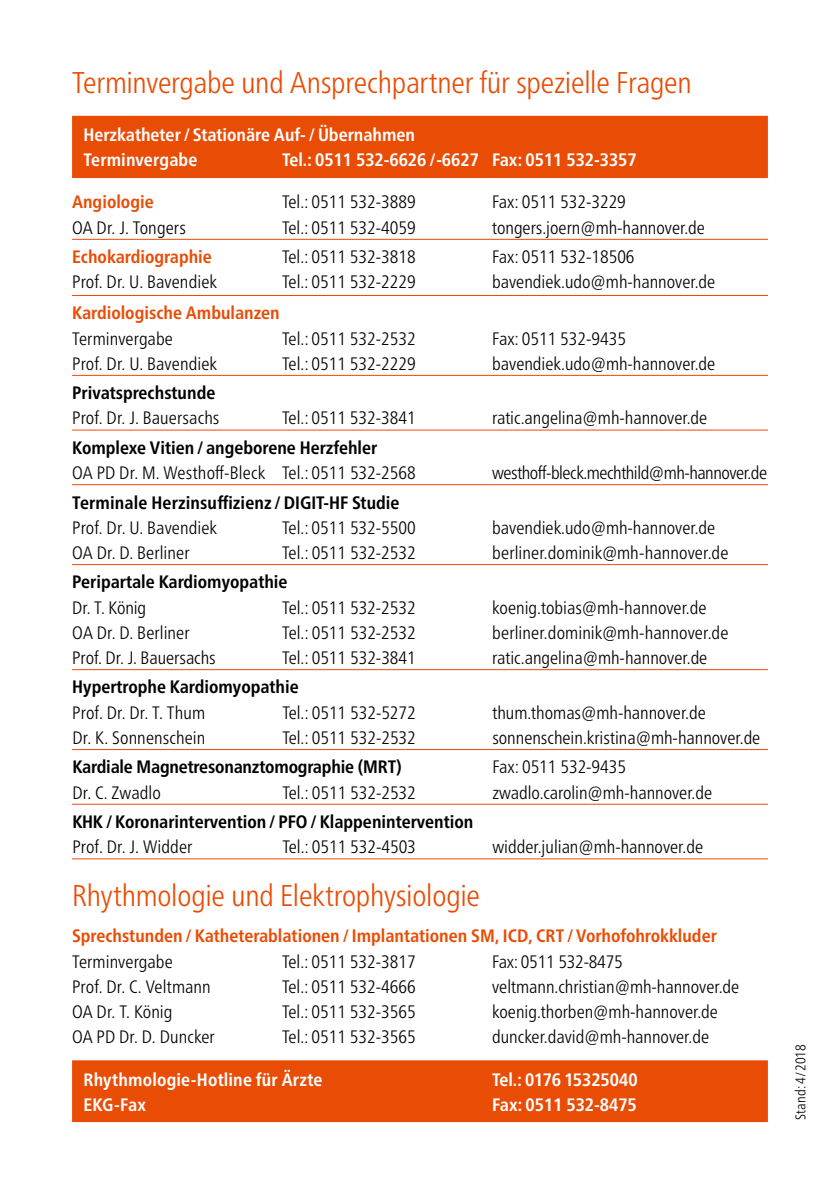
<style>
.page{position:relative;width:840px;height:1191px;background:#fff}
.page>*{position:absolute;margin:0;border:0;box-sizing:border-box;transform-origin:0 0}
.t1{font:300 condensed 30px "Frutiger Neue LT Pro";letter-spacing:-.01em;color:#e94c05}
.t2{font:300 condensed 18px "Frutiger Neue LT Pro";color:#000}
.t3{font:700 condensed 18px "Frutiger Neue LT Pro";color:#000}
.t4{font:700 condensed 18px/25.2px "Frutiger Neue LT Pro";color:#fff}
.t5{font:700 condensed 18px "Frutiger Neue LT Pro";color:#e94c05}
.t6{font:300 condensed 18px "Frutiger Neue LT Pro";letter-spacing:-.025em;color:#000}
.t7{font:300 condensed 14px "Frutiger Neue LT Pro";letter-spacing:.01em;color:#000}
</style>
<div class="page">
<div style="left:72px;top:1060px;width:695px;height:62px;background:#e94c05"></div>
<div style="left:72px;top:116px;width:695px;height:61px;background:#e94c05"></div>
<hr style="left:72px;top:239px;width:210px;height:1px;background:#e94c05">
<hr style="left:282px;top:239px;width:210px;height:1px;background:#e94c05">
<hr style="left:492px;top:239px;width:275px;height:1px;background:#e94c05">
<hr style="left:72px;top:295px;width:210px;height:1px;background:#e94c05">
<hr style="left:282px;top:295px;width:210px;height:1px;background:#e94c05">
<hr style="left:492px;top:295px;width:275px;height:1px;background:#e94c05">
<hr style="left:72px;top:484px;width:210px;height:1px;background:#e94c05">
<hr style="left:282px;top:484px;width:210px;height:1px;background:#e94c05">
<hr style="left:492px;top:484px;width:275px;height:1px;background:#e94c05">
<hr style="left:72px;top:564px;width:210px;height:1px;background:#e94c05">
<hr style="left:282px;top:564px;width:210px;height:1px;background:#e94c05">
<hr style="left:492px;top:564px;width:275px;height:1px;background:#e94c05">
<hr style="left:72px;top:669px;width:210px;height:1px;background:#e94c05">
<hr style="left:282px;top:669px;width:210px;height:1px;background:#e94c05">
<hr style="left:492px;top:669px;width:275px;height:1px;background:#e94c05">
<hr style="left:72px;top:749px;width:210px;height:1px;background:#e94c05">
<hr style="left:282px;top:749px;width:210px;height:1px;background:#e94c05">
<hr style="left:492px;top:749px;width:275px;height:1px;background:#e94c05">
<hr style="left:72px;top:804px;width:210px;height:1px;background:#e94c05">
<hr style="left:282px;top:804px;width:210px;height:1px;background:#e94c05">
<hr style="left:492px;top:804px;width:275px;height:1px;background:#e94c05">
<hr style="left:72px;top:375px;width:210px;height:1px;background:#e94c05">
<hr style="left:282px;top:375px;width:210px;height:1px;background:#e94c05">
<hr style="left:492px;top:375px;width:275px;height:1px;background:#e94c05">
<hr style="left:72px;top:430px;width:210px;height:1px;background:#e94c05">
<hr style="left:282px;top:430px;width:210px;height:1px;background:#e94c05">
<hr style="left:492px;top:430px;width:275px;height:1px;background:#e94c05">
<hr style="left:72px;top:858px;width:210px;height:1px;background:#e94c05">
<hr style="left:282px;top:858px;width:210px;height:1px;background:#e94c05">
<hr style="left:492px;top:858px;width:275px;height:1px;background:#e94c05">
<hr style="left:72px;top:177px;width:210px;height:1px;background:#e94c05">
<hr style="left:282px;top:177px;width:210px;height:1px;background:#e94c05">
<hr style="left:492px;top:177px;width:275px;height:1px;background:#e94c05">
<h1 class="t1" style="left:72px;top:65px;width:620px">Terminvergabe und Ansprechpartner für spezielle Fragen</h1>
<p class="t4" style="left:83px;top:122px;width:333px">Herzkatheter / Stationäre Auf- /Übernahmen<br>Terminvergabe</p>
<p class="t4" style="left:282px;top:147px;width:356px">Tel.: 0511 532-6626/-6627 Fax: 0511 532-3357</p>
<p class="t5" style="left:72px;top:192px;width:83px">Angiologie</p>
<p class="t2" style="left:282px;top:192px;width:135px">Tel.: 0511 532-3889</p>
<p class="t2" style="left:492px;top:192px;width:135px">Fax: 0511 532-3229</p>
<p class="t2" style="left:72px;top:217px;width:115px">OA Dr. J. Tongers</p>
<p class="t2" style="left:282px;top:217px;width:135px">Tel.: 0511 532-4059</p>
<p class="t2" style="left:492px;top:217px;width:214px">tongers.joern@mh-hannover.de</p>
<p class="t5" style="left:72px;top:246px;width:141px">Echokardiographie</p>
<p class="t2" style="left:282px;top:246px;width:135px">Tel.: 0511 532-3818</p>
<p class="t2" style="left:492px;top:246px;width:144px">Fax: 0511 532-18506</p>
<p class="t2" style="left:72px;top:271px;width:146px">Prof. Dr. U. Bavendiek</p>
<p class="t2" style="left:282px;top:271px;width:135px">Tel.: 0511 532-2229</p>
<p class="t2" style="left:492px;top:271px;width:224px">bavendiek.udo@mh-hannover.de</p>
<p class="t5" style="left:72px;top:302px;width:209px">Kardiologische Ambulanzen</p>
<p class="t2" style="left:72px;top:328px;width:102px">Terminvergabe</p>
<p class="t2" style="left:282px;top:328px;width:135px">Tel.: 0511 532-2532</p>
<p class="t2" style="left:492px;top:328px;width:135px">Fax: 0511 532-9435</p>
<p class="t2" style="left:72px;top:353px;width:146px">Prof. Dr. U. Bavendiek</p>
<p class="t2" style="left:282px;top:353px;width:135px">Tel.: 0511 532-2229</p>
<p class="t2" style="left:492px;top:353px;width:224px">bavendiek.udo@mh-hannover.de</p>
<p class="t3" style="left:72px;top:382px;width:145px">Privatsprechstunde</p>
<p class="t2" style="left:72px;top:407px;width:149px">Prof. Dr. J. Bauersachs</p>
<p class="t2" style="left:282px;top:407px;width:135px">Tel.: 0511 532-3841</p>
<p class="t2" style="left:492px;top:407px;width:216px">ratic.angelina@mh-hannover.de</p>
<p class="t3" style="left:72px;top:437px;width:306px">Komplexe Vitien/angeborene Herzfehler</p>
<p class="t2" style="left:72px;top:462px;width:345px">OA PD Dr. M. Westhoff-Bleck Tel.: 0511 532-2568</p>
<p class="t6" style="left:492px;top:462px;width:276px">westhoff-bleck.mechthild@mh-hannover.de</p>
<p class="t3" style="left:72px;top:491px;width:328px">Terminale Herzinsuffizienz /DIGIT-HF Studie</p>
<p class="t2" style="left:72px;top:517px;width:146px">Prof. Dr. U. Bavendiek</p>
<p class="t2" style="left:282px;top:517px;width:135px">Tel.: 0511 532-5500</p>
<p class="t2" style="left:492px;top:517px;width:224px">bavendiek.udo@mh-hannover.de</p>
<p class="t2" style="left:72px;top:542px;width:119px">OA Dr. D. Berliner</p>
<p class="t2" style="left:282px;top:542px;width:135px">Tel.: 0511 532-2532</p>
<p class="t2" style="left:492px;top:542px;width:238px">berliner.dominik@mh-hannover.de</p>
<p class="t3" style="left:72px;top:571px;width:217px">Peripartale Kardiomyopathie</p>
<p class="t2" style="left:72px;top:597px;width:75px">Dr. T. König</p>
<p class="t2" style="left:282px;top:597px;width:135px">Tel.: 0511 532-2532</p>
<p class="t2" style="left:492px;top:597px;width:216px">koenig.tobias@mh-hannover.de</p>
<p class="t2" style="left:72px;top:622px;width:119px">OA Dr. D. Berliner</p>
<p class="t2" style="left:282px;top:622px;width:135px">Tel.: 0511 532-2532</p>
<p class="t2" style="left:492px;top:622px;width:238px">berliner.dominik@mh-hannover.de</p>
<p class="t2" style="left:72px;top:647px;width:145px">Prof. Dr. J. Bauersachs</p>
<p class="t2" style="left:282px;top:647px;width:135px">Tel.: 0511 532-3841</p>
<p class="t2" style="left:492px;top:647px;width:216px">ratic.angelina@mh-hannover.de</p>
<p class="t3" style="left:72px;top:676px;width:228px">Hypertrophe Kardiomyopathie</p>
<p class="t2" style="left:72px;top:702px;width:134px">Prof. Dr. Dr. T. Thum</p>
<p class="t2" style="left:282px;top:702px;width:135px">Tel.: 0511 532-5272</p>
<p class="t2" style="left:492px;top:702px;width:215px">thum.thomas@mh-hannover.de</p>
<p class="t2" style="left:72px;top:727px;width:134px">Dr. K. Sonnenschein</p>
<p class="t2" style="left:282px;top:727px;width:135px">Tel.: 0511 532-2532</p>
<p class="t2" style="left:492px;top:727px;width:269px">sonnenschein.kristina@mh-hannover.de</p>
<p class="t3" style="left:72px;top:756px;width:330px">Kardiale Magnetresonanztomographie (MRT)</p>
<p class="t2" style="left:492px;top:756px;width:135px">Fax: 0511 532-9435</p>
<p class="t2" style="left:72px;top:781px;width:90px">Dr. C. Zwadlo</p>
<p class="t2" style="left:282px;top:781px;width:135px">Tel.: 0511 532-2532</p>
<p class="t2" style="left:492px;top:781px;width:221px">zwadlo.carolin@mh-hannover.de</p>
<p class="t3" style="left:72px;top:811px;width:402px">KHK/Koronarintervention/PFO/Klappenintervention</p>
<p class="t2" style="left:72px;top:836px;width:121px">Prof. Dr. J. Widder</p>
<p class="t2" style="left:282px;top:836px;width:135px">Tel.: 0511 532-4503</p>
<p class="t2" style="left:492px;top:836px;width:212px">widder.julian@mh-hannover.de</p>
<h1 class="t1" style="left:72px;top:877px;width:409px">Rhythmologie und Elektrophysiologie</h1>
<p class="t5" style="left:72px;top:925px;width:646px">Sprechstunden/Katheterablationen/ Implantationen SM, ICD, CRT/Vorhofohrokkluder</p>
<p class="t2" style="left:72px;top:950px;width:102px">Terminvergabe</p>
<p class="t2" style="left:282px;top:950px;width:135px">Tel.: 0511 532-3817</p>
<p class="t2" style="left:492px;top:950px;width:132px">Fax: 0511 532-8475</p>
<p class="t2" style="left:72px;top:976px;width:140px">Prof. Dr. C. Veltmann</p>
<p class="t2" style="left:282px;top:976px;width:135px">Tel.: 0511 532-4666</p>
<p class="t2" style="left:492px;top:976px;width:249px">veltmann.christian@mh-hannover.de</p>
<p class="t2" style="left:72px;top:1001px;width:102px">OA Dr. T. König</p>
<p class="t2" style="left:282px;top:1001px;width:135px">Tel.: 0511 532-3565</p>
<p class="t2" style="left:492px;top:1001px;width:227px">koenig.thorben@mh-hannover.de</p>
<p class="t2" style="left:72px;top:1026px;width:144px">OA PD Dr. D. Duncker</p>
<p class="t2" style="left:282px;top:1026px;width:135px">Tel.: 0511 532-3565</p>
<p class="t2" style="left:492px;top:1026px;width:218px">duncker.david@mh-hannover.de</p>
<p class="t4" style="left:83px;top:1066px;width:240px">Rhythmologie-Hotline für Ärzte</p>
<p class="t4" style="left:492px;top:1066px;width:147px">Tel.: 0176 15325040</p>
<p class="t4" style="left:83px;top:1091px;width:64px">EKG-Fax</p>
<p class="t4" style="left:492px;top:1091px;width:146px">Fax: 0511 532-8475</p>
<p class="t7" style="left:791px;top:1119px;width:77px;rotate:-90deg">Stand: 4/2018</p>
</div>
